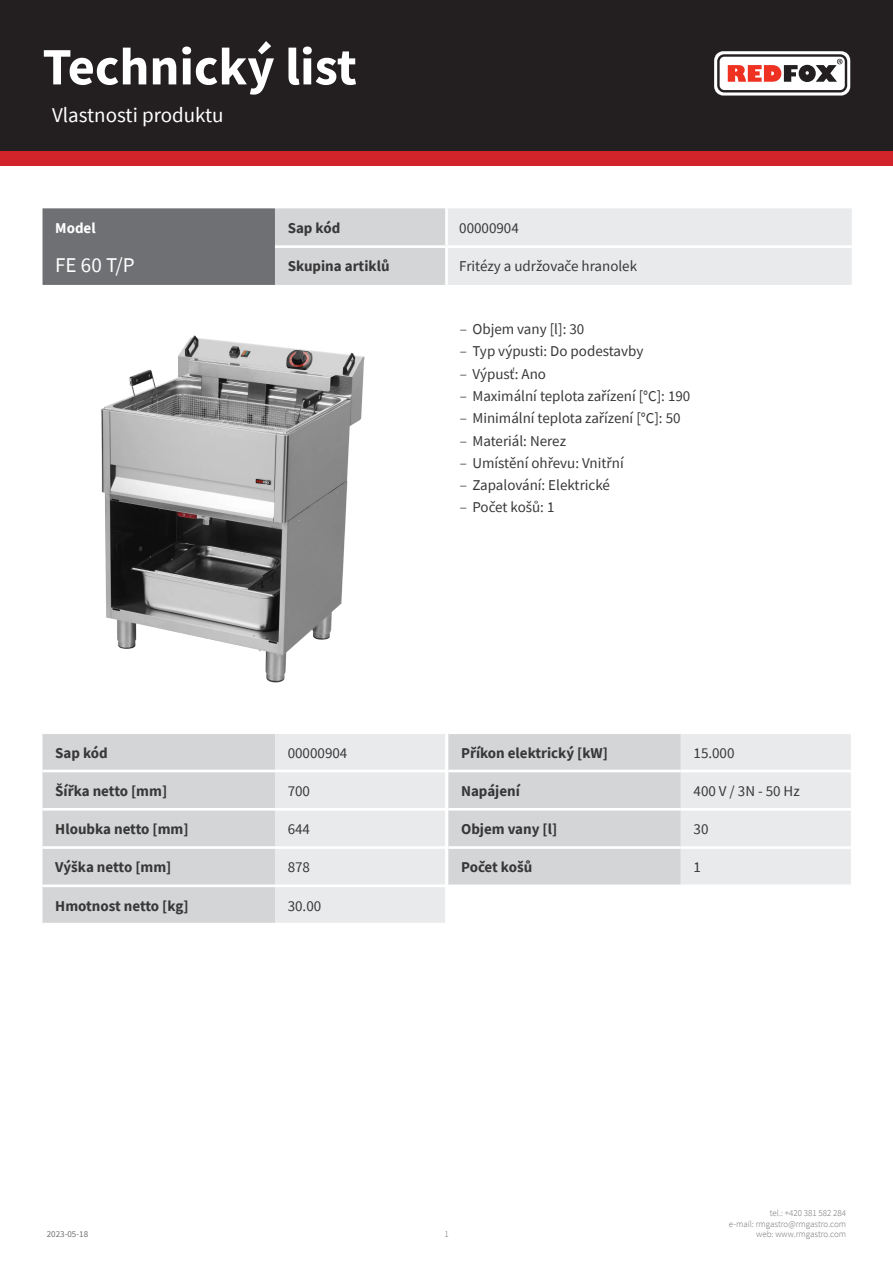
<style>
.page{position:relative;width:893px;height:1263px;background:#fff}
.page>*{position:absolute;margin:0;border:0;box-sizing:border-box;transform-origin:0 0}
.t1{font:700 52.5px "Source Sans Pro";color:#fff}
.kapitola{font:21px "Source Sans Pro";color:#fff}
.tabulka_-_headline{font:21px "Source Sans Pro";color:#fff}
.tabulka_-_text{font:15px "Source Sans Pro";color:#383839}
.tabulka_-_text-2{font:700 15px "Source Sans Pro";color:#383839}
.tabulka_-_text-3{font:700 15px "Source Sans Pro";color:#fff}
.t2{font:300 9px/10.8px "Source Sans Pro";color:#6f7073;text-align:right}
.t3{font:9px "Source Sans Pro";color:#6f7073}
.s1{font-weight:300}
</style>
<div class="page">
<div style="left:0;top:0;width:893px;height:166px;background:#d1232a"></div>
<div style="left:0;top:0;width:893px;height:151px;background:#231f20"></div>
<svg style="left:714px;top:51px;width:136px;height:45px"></svg>
<img style="left:101px;top:335px;width:264px;height:348px">
<svg style="left:43px;top:734px;width:808px;height:189px;background:#e1e2e3"></svg>
<hr style="left:448px;top:770px;width:233px;height:2px;background:#fff">
<hr style="left:681px;top:770px;width:170px;height:2px;background:#fff">
<hr style="left:448px;top:808px;width:233px;height:2px;background:#fff">
<hr style="left:681px;top:808px;width:170px;height:2px;background:#fff">
<hr style="left:448px;top:846px;width:233px;height:3px;background:#fff">
<hr style="left:681px;top:846px;width:170px;height:3px;background:#fff">
<hr style="left:448px;top:884px;width:233px;height:3px;background:#fff">
<hr style="left:681px;top:884px;width:170px;height:3px;background:#fff">
<svg style="left:43px;top:208px;width:809px;height:77px;background:#c0c1c3"></svg>
<hr style="left:445px;top:208px;width:3px;height:37px;background:#fff">
<hr style="left:275px;top:245px;width:171px;height:3px;background:#fff">
<hr style="left:446px;top:245px;width:406px;height:3px;background:#fff">
<hr style="left:445px;top:248px;width:3px;height:37px;background:#fff">
<h1 class="t1" style="left:43px;top:31px;width:316px">Technický list</h1>
<p class="kapitola" style="left:52px;top:101px;width:173px">Vlastnosti produktu</p>
<p class="tabulka_-_text-3" style="left:55px;top:218px;width:42px">Model</p>
<p class="tabulka_-_text-2" style="left:288px;top:218px;width:54px">Sap kód</p>
<p class="tabulka_-_text" style="left:459px;top:219px;width:61px">00000904</p>
<p class="tabulka_-_headline" style="left:55px;top:251px;width:81px">FE 60 T/P</p>
<p class="tabulka_-_text-2" style="left:288px;top:256px;width:103px">Skupina artiklů</p>
<p class="tabulka_-_text" style="left:459px;top:257px;width:179px">Fritézy a udržovače hranolek</p>
<p class="tabulka_-_text-2" style="left:55px;top:742px;width:54px">Sap kód</p>
<p class="tabulka_-_text" style="left:288px;top:743px;width:61px">00000904</p>
<p class="tabulka_-_text-2" style="left:55px;top:781px;width:113px">Šířka netto [mm]</p>
<p class="tabulka_-_text" style="left:288px;top:781px;width:24px">700</p>
<p class="tabulka_-_text-2" style="left:55px;top:819px;width:135px">Hloubka netto [mm]</p>
<p class="tabulka_-_text" style="left:288px;top:819px;width:24px">644</p>
<p class="tabulka_-_text-2" style="left:55px;top:857px;width:118px">Výška netto [mm]</p>
<p class="tabulka_-_text" style="left:288px;top:858px;width:24px">878</p>
<p class="tabulka_-_text-2" style="left:55px;top:895px;width:135px">Hmotnost netto [kg]</p>
<p class="tabulka_-_text" style="left:288px;top:896px;width:35px">30.00</p>
<p class="tabulka_-_text" style="left:460px;top:320px;width:126px"><span class="s1">–</span> Objem vany [l]: 30</p>
<p class="tabulka_-_text" style="left:460px;top:342px;width:185px"><span class="s1">–</span> Typ výpusti: Do podestavby</p>
<p class="tabulka_-_text" style="left:460px;top:364px;width:88px"><span class="s1">–</span> Výpusť: Ano</p>
<p class="tabulka_-_text" style="left:460px;top:386px;width:232px"><span class="s1">–</span> Maximální teplota zařízení [°C]: 190</p>
<p class="tabulka_-_text" style="left:460px;top:409px;width:222px"><span class="s1">–</span> Minimální teplota zařízení [°C]: 50</p>
<p class="tabulka_-_text" style="left:460px;top:431px;width:108px"><span class="s1">–</span> Materiál: Nerez</p>
<p class="tabulka_-_text" style="left:460px;top:453px;width:165px"><span class="s1">–</span> Umístění ohřevu: Vnitřní</p>
<p class="tabulka_-_text" style="left:460px;top:475px;width:152px"><span class="s1">–</span> Zapalování: Elektrické</p>
<p class="tabulka_-_text" style="left:460px;top:498px;width:96px"><span class="s1">–</span> Počet košů: 1</p>
<p class="tabulka_-_text-2" style="left:461px;top:742px;width:148px">Příkon elektrický [kW]</p>
<p class="tabulka_-_text" style="left:693px;top:743px;width:43px">15.000</p>
<p class="tabulka_-_text-2" style="left:461px;top:781px;width:60px">Napájení</p>
<p class="tabulka_-_text" style="left:693px;top:781px;width:108px">400 V / 3N - 50 Hz</p>
<p class="tabulka_-_text-2" style="left:461px;top:819px;width:98px">Objem vany [l]</p>
<p class="tabulka_-_text" style="left:693px;top:819px;width:16px">30</p>
<p class="tabulka_-_text-2" style="left:461px;top:857px;width:73px">Počet košů</p>
<p class="tabulka_-_text" style="left:693px;top:858px;width:9px">1</p>
<p class="t3" style="left:47px;top:1229px;width:43px">2023-05-18</p>
<p class="t2" style="left:444px;top:1229px;width:6px">1</p>
<p class="t2" style="left:729px;top:1207px;width:119px">tel.: +420 381 582 284<br>e-mail: rmgastro@rmgastro.com web: www.rmgastro.com</p>
</div>
